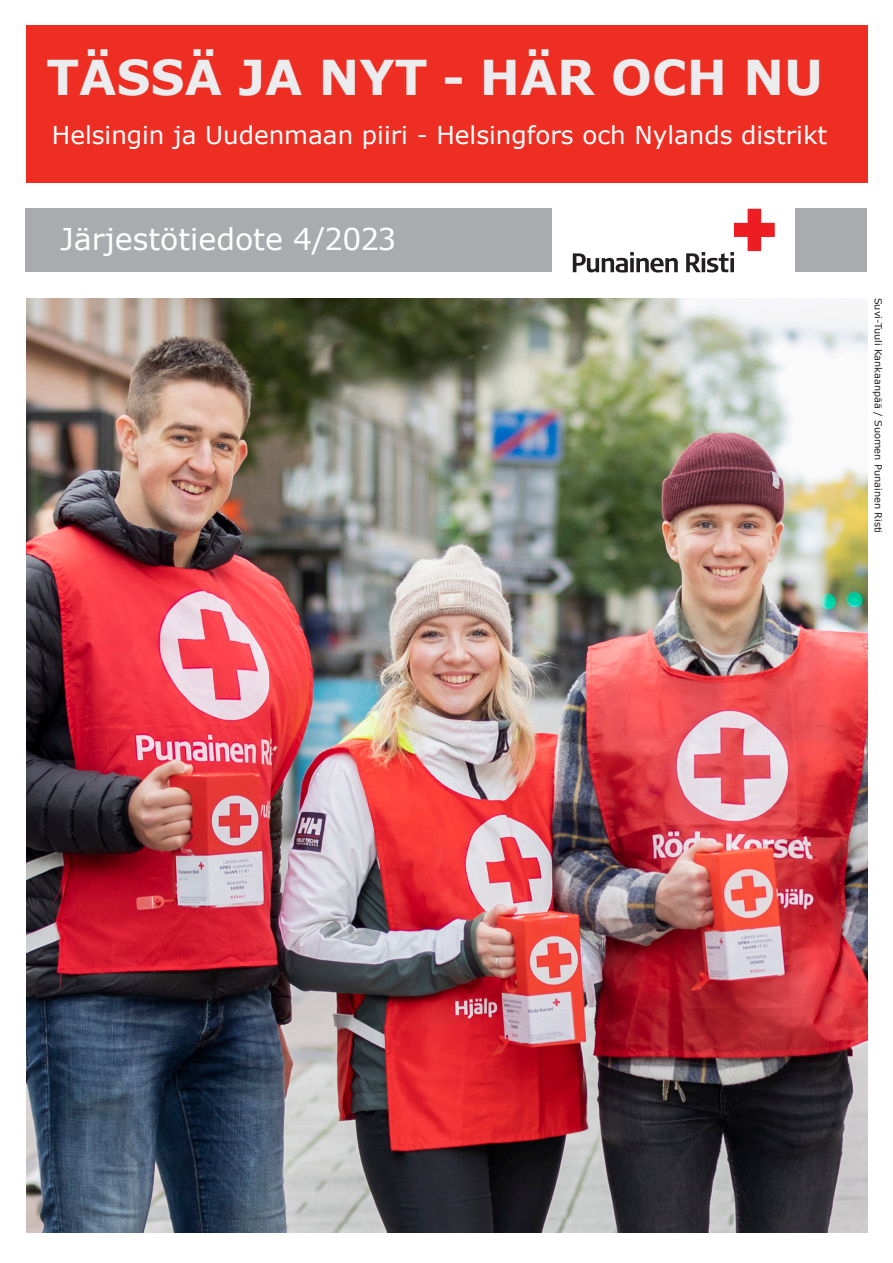
<style>
.page{position:relative;width:893px;height:1263px;background:#fff}
.page>*{position:absolute;margin:0;border:0;box-sizing:border-box;transform-origin:0 0}
.t1{font:700 48px "Verdana";color:#ececee}
.t2{font:30px "Verdana";color:#fff}
.t3{font:24.6px "Verdana";color:#fff}
.t4{font:9.75px "Verdana";color:#231f20}
.s1{font-size:45px}
</style>
<div class="page">
<div style="left:26px;top:208px;width:526px;height:64px;background:#aaabaf"></div>
<div style="left:795px;top:208px;width:72px;height:64px;background:#aaabaf"></div>
<svg style="left:686px;top:209px;width:89px;height:63px"></svg>
<svg style="left:730px;top:258px;width:4px;height:14px"></svg>
<svg style="left:573px;top:252px;width:105px;height:21px"></svg>
<img style="left:26px;top:298px;width:841px;height:935px">
<div style="left:27px;top:26px;width:841px;height:157px;background:#ee2e22"></div>
<h1 class="t1" style="left:47px;top:44px;width:778px">TÄSSÄ JA NYT <span class="s1">-</span> HÄR OCH NU</h1>
<p class="t3" style="left:52px;top:118px;width:777px">Helsingin ja Uudenmaan piiri - Helsingfors och Nylands distrikt</p>
<p class="t2" style="left:60px;top:218px;width:337px">Järjestötiedote 4/2023</p>
<p class="t4" style="left:885px;top:298px;width:237px;rotate:90deg">Suvi-Tuuli Kankaanpää / Suomen Punainen Risti</p>
</div>
